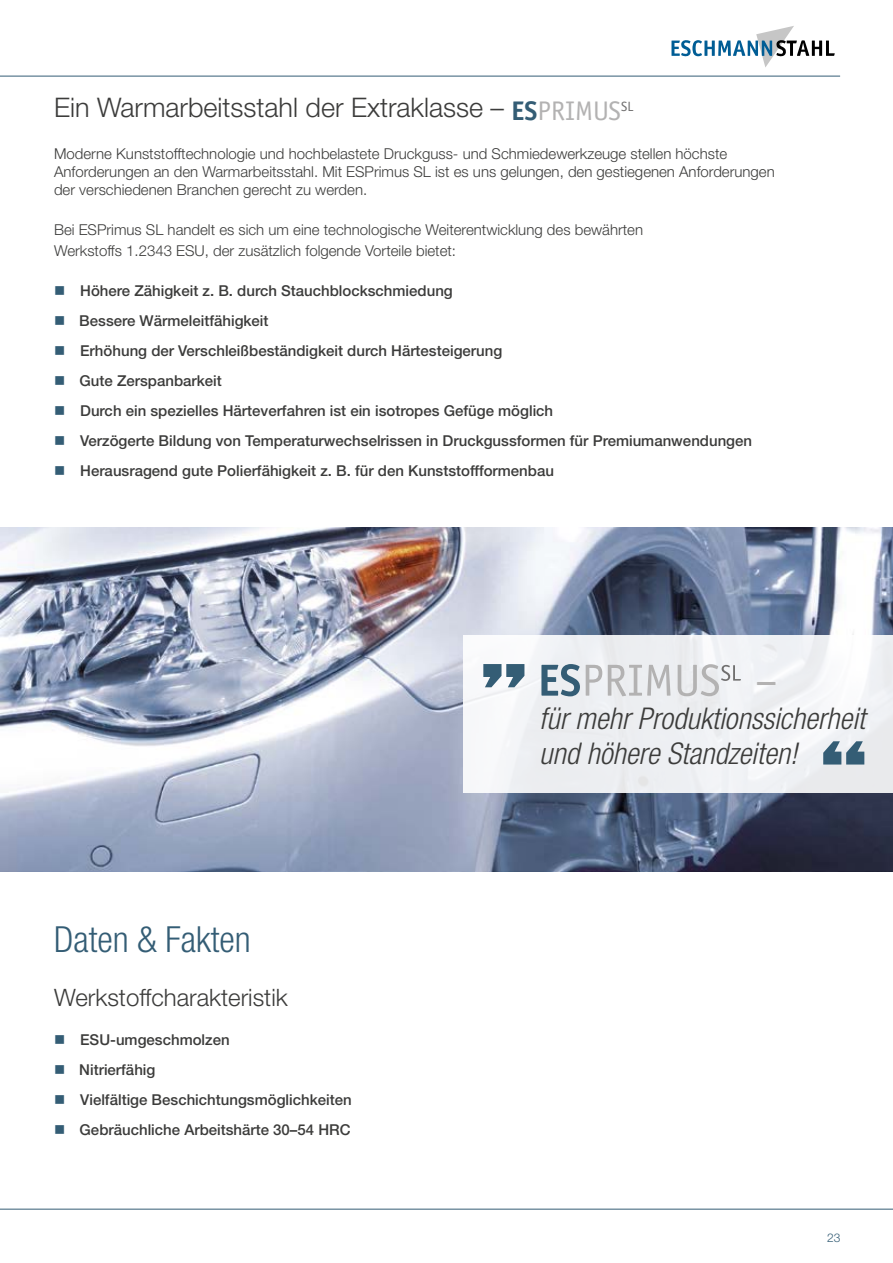
<style>
.page{position:relative;width:893px;height:1263px;background:#fff}
.page>*{position:absolute;margin:0;border:0;box-sizing:border-box;transform-origin:0 0}
.t1{font:45px "Officina Sans";color:#b3b2b2}
.t2{font:300 condensed 36px "Helvetica Neue";color:#345d75}
.t3{font:italic 300 condensed 30px/34.5px "Helvetica Neue";color:#3c3c3b}
.t4{font:300 27px "Helvetica Neue LT";color:#3c3c3b}
.t5{font:300 24px "Helvetica Neue LT";color:#3c3c3b}
.t6{font:500 15px "Helvetica Neue LT";color:#3c3c3b}
.t7{font:300 15px/18px "Helvetica Neue";color:#3c3c3b}
.t8{font:300 12px "Helvetica Neue";color:#345d75}
.s1{font-family:"Officina Sans";font-weight:700;color:#345d75}
.s2{font-family:"Officina Sans";font-weight:400;color:#b3b2b2}
.s3{color:#345d75}
</style>
<div class="page">
<hr style="left:0;top:1209px;width:893px;height:1px;background:#345d75">
<hr style="left:0;top:76px;width:840px;height:1px;background:#345d75">
<svg style="left:671px;top:26px;width:164px;height:41px"></svg>
<img style="left:0;top:527px;width:893px;height:345px">
<div style="left:463px;top:636px;width:430px;height:157px;background:linear-gradient(to right,#f1f2f5,#eff1f4)"></div>
<svg style="left:823px;top:741px;width:41px;height:23px"></svg>
<svg style="left:483px;top:664px;width:41px;height:23px"></svg>
<svg style="left:541px;top:664px;width:39px;height:32px"></svg>
<svg style="left:586px;top:665px;width:16px;height:31px"></svg>
<svg style="left:608px;top:665px;width:62px;height:31px;background:#d5d6d7"></svg>
<svg style="left:678px;top:664px;width:63px;height:32px"></svg>
<h3 class="t4" style="left:54px;top:90px;width:581px">Ein Warmarbeitsstahl der Extraklasse – <span class="s1">ES</span><span class="s2">PRIMUS</span><sup>SL</sup></h3>
<p class="t7" style="left:54px;top:145px;width:722px">Moderne Kunststofftechnologie und hochbelastete Druckguss- und Schmiedewerkzeuge stellen höchste<br>Anforderungen an den Warmarbeitsstahl. Mit ESPrimus SL ist es uns gelungen, den gestiegenen Anforderungen der verschiedenen Branchen gerecht zu werden.</p>
<p class="t7" style="left:54px;top:218px;width:591px;line-height:21.6px">Bei ESPrimus SL handelt es sich um eine technologische Weiterentwicklung des bewährten<br>Werkstoffs 1.2343 ESU, der zusätzlich folgende Vorteile bietet:</p>
<p class="t6" style="left:54px;top:282px;width:400px"><span class="s3">■</span> Höhere Zähigkeit z. B. durch Stauchblockschmiedung</p>
<p class="t6" style="left:54px;top:312px;width:216px"><span class="s3">■</span> Bessere Wärmeleitfähigkeit</p>
<p class="t6" style="left:54px;top:342px;width:450px"><span class="s3">■</span> Erhöhung der Verschleißbeständigkeit durch Härtesteigerung</p>
<p class="t6" style="left:54px;top:372px;width:169px"><span class="s3">■</span> Gute Zerspanbarkeit</p>
<p class="t6" style="left:54px;top:402px;width:501px"><span class="s3">■</span> Durch ein spezielles Härteverfahren ist ein isotropes Gefüge möglich</p>
<p class="t6" style="left:54px;top:432px;width:700px"><span class="s3">■</span> Verzögerte Bildung von Temperaturwechselrissen in Druckgussformen für Premiumanwendungen</p>
<p class="t6" style="left:54px;top:462px;width:501px"><span class="s3">■</span> Herausragend gute Polierfähigkeit z. B. für den Kunststoffformenbau</p>
<h2 class="t2" style="left:54px;top:918px;width:198px">Daten &amp; Fakten</h2>
<h3 class="t5" style="left:54px;top:982px;width:235px">Werkstoffcharakteristik</h3>
<p class="t6" style="left:54px;top:1031px;width:177px"><span class="s3">■</span> ESU-umgeschmolzen</p>
<p class="t6" style="left:54px;top:1061px;width:103px"><span class="s3">■</span> Nitrierfähig</p>
<p class="t6" style="left:54px;top:1091px;width:299px"><span class="s3">■</span> Vielfältige Beschichtungsmöglichkeiten</p>
<p class="t6" style="left:54px;top:1121px;width:298px"><span class="s3">■</span> Gebräuchliche Arbeitshärte 30–54 HRC</p>
<h1 class="t1" style="left:755px;top:653px;width:24px">–</h1>
<h3 class="t3" style="left:539px;top:701px;width:327px">für mehr Produktionssicherheit und höhere Standzeiten!</h3>
<p class="t8" style="left:827px;top:1230px;width:15px">23</p>
</div>
